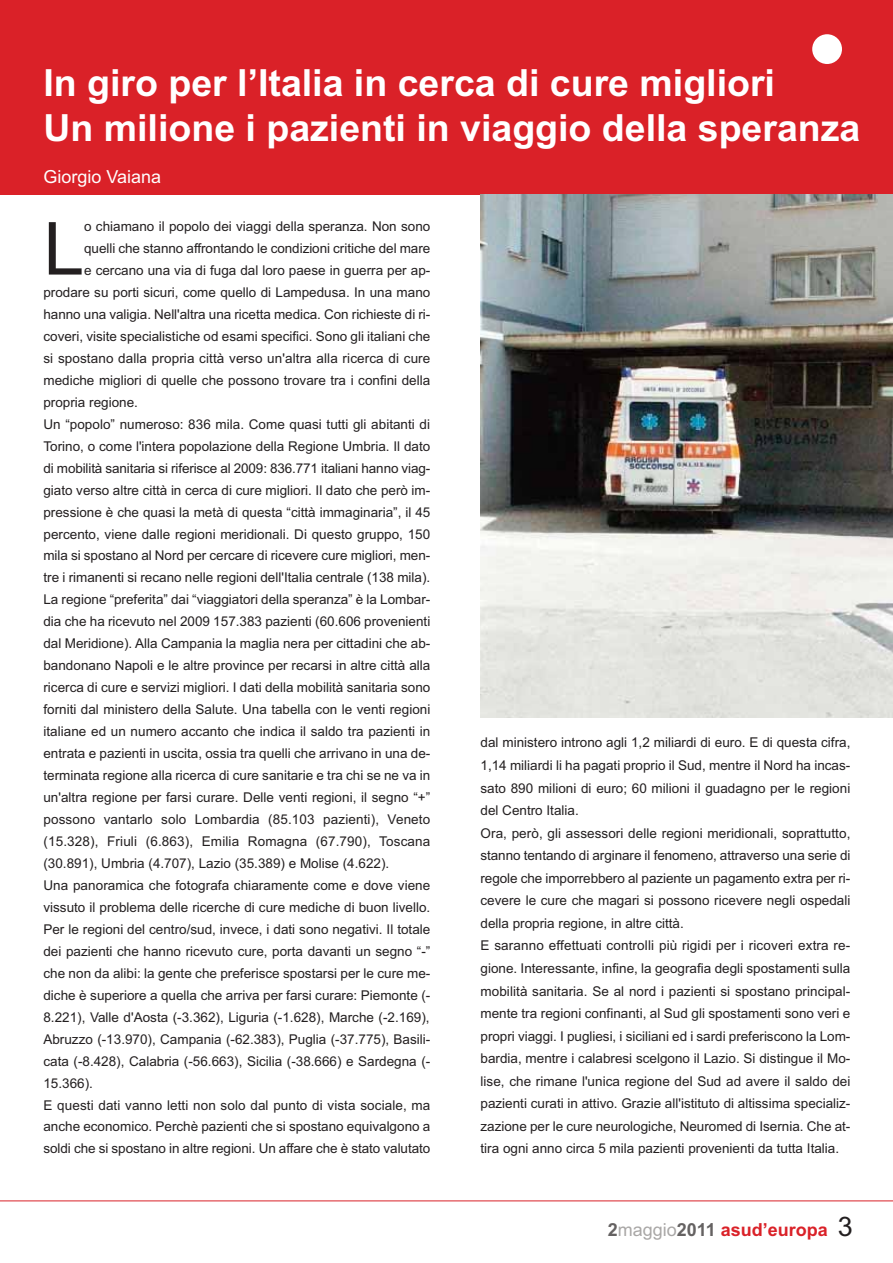
<style>
.page{position:relative;width:893px;height:1263px;background:#fff}
.page>*{position:absolute;margin:0;border:0;box-sizing:border-box;transform-origin:0 0}
.t1{font:73.2px "Arial";color:#231f20}
.t2{font:700 37.5px/45px "Arial";color:#fff}
.t3{font:700 18px "Arial";color:#da2128}
.t4{font:18px "Arial";color:#fff}
.t5{font:13.5px/22.5px "Arial";color:#231f20}
.s1{color:#656262}
.s2{font-weight:400;color:#a9a7a6}
.s3{font-weight:400;font-size:27px;color:#231f20}
</style>
<div class="page">
<div style="left:0;top:0;width:892px;height:194px;background:#da2128"></div>
<div style="left:812px;top:34px;width:30px;height:30px;background:#fff;border-radius:50%"></div>
<img style="left:480px;top:194px;width:412px;height:524px">
<hr style="left:0;top:1201px;width:892px;height:1px;background:#da2128">
<h2 class="t2" style="left:43px;top:64px;width:818px">In giro per l’Italia in cerca di cure migliori<br>Un milione i pazienti in viaggio della speranza</h2>
<h3 class="t4" style="left:43px;top:171px;width:119px">Giorgio Vaiana</h3>
<h1 class="t1" style="left:43px;top:222px;width:42px">L</h1>
<p class="t5" style="left:84px;top:216px;width:347px">o chiamano il popolo dei viaggi della speranza. Non sono</p>
<p class="t5" style="left:84px;top:238px;width:347px">quelli che stanno affrontando le condizioni critiche del mare</p>
<p class="t5" style="left:84px;top:260px;width:348px">e cercano una via di fuga dal loro paese in guerra per ap-</p>
<p class="t5" style="left:43px;top:282px;width:388px">prodare su porti sicuri, come quello di Lampedusa. In una mano</p>
<p class="t5" style="left:43px;top:304px;width:388px">hanno una valigia. Nell'altra una ricetta medica. Con richieste di ri-</p>
<p class="t5" style="left:43px;top:326px;width:388px">coveri, visite specialistiche od esami specifici. Sono gli italiani che</p>
<p class="t5" style="left:43px;top:348px;width:388px">si spostano dalla propria città verso un'altra alla ricerca di cure</p>
<p class="t5" style="left:43px;top:370px;width:388px">mediche migliori di quelle che possono trovare tra i confini della</p>
<p class="t5" style="left:43px;top:392px;width:96px">propria regione.</p>
<p class="t5" style="left:43px;top:414px;width:388px">Un “popolo” numeroso: 836 mila. Come quasi tutti gli abitanti di</p>
<p class="t5" style="left:43px;top:436px;width:388px">Torino, o come l'intera popolazione della Regione Umbria. Il dato</p>
<p class="t5" style="left:43px;top:458px;width:388px">di mobilità sanitaria si riferisce al 2009: 836.771 italiani hanno viag-</p>
<p class="t5" style="left:43px;top:480px;width:388px">giato verso altre città in cerca di cure migliori. Il dato che però im-</p>
<p class="t5" style="left:43px;top:502px;width:388px">pressione è che quasi la metà di questa “città immaginaria”, il 45</p>
<p class="t5" style="left:43px;top:524px;width:388px">percento, viene dalle regioni meridionali. Di questo gruppo, 150</p>
<p class="t5" style="left:43px;top:546px;width:388px">mila si spostano al Nord per cercare di ricevere cure migliori, men-</p>
<p class="t5" style="left:43px;top:568px;width:388px">tre i rimanenti si recano nelle regioni dell'Italia centrale (138 mila).</p>
<p class="t5" style="left:43px;top:590px;width:388px">La regione “preferita” dai “viaggiatori della speranza” è la Lombar-</p>
<p class="t5" style="left:43px;top:612px;width:388px">dia che ha ricevuto nel 2009 157.383 pazienti (60.606 provenienti</p>
<p class="t5" style="left:43px;top:634px;width:388px">dal Meridione). Alla Campania la maglia nera per cittadini che ab-</p>
<p class="t5" style="left:43px;top:656px;width:388px">bandonano Napoli e le altre province per recarsi in altre città alla</p>
<p class="t5" style="left:43px;top:678px;width:388px">ricerca di cure e servizi migliori. I dati della mobilità sanitaria sono</p>
<p class="t5" style="left:43px;top:700px;width:388px">forniti dal ministero della Salute. Una tabella con le venti regioni</p>
<p class="t5" style="left:43px;top:722px;width:388px">italiane ed un numero accanto che indica il saldo tra pazienti in</p>
<p class="t5" style="left:43px;top:743px;width:388px">entrata e pazienti in uscita, ossia tra quelli che arrivano in una de-</p>
<p class="t5" style="left:43px;top:765px;width:388px">terminata regione alla ricerca di cure sanitarie e tra chi se ne va in</p>
<p class="t5" style="left:43px;top:787px;width:388px">un'altra regione per farsi curare. Delle venti regioni, il segno “+”</p>
<p class="t5" style="left:43px;top:809px;width:388px">possono vantarlo solo Lombardia (85.103 pazienti), Veneto</p>
<p class="t5" style="left:43px;top:831px;width:388px">(15.328), Friuli (6.863), Emilia Romagna (67.790), Toscana</p>
<p class="t5" style="left:43px;top:853px;width:347px">(30.891), Umbria (4.707), Lazio (35.389) e Molise (4.622).</p>
<p class="t5" style="left:43px;top:875px;width:388px">Una panoramica che fotografa chiaramente come e dove viene</p>
<p class="t5" style="left:43px;top:897px;width:388px">vissuto il problema delle ricerche di cure mediche di buon livello.</p>
<p class="t5" style="left:43px;top:919px;width:388px">Per le regioni del centro/sud, invece, i dati sono negativi. Il totale</p>
<p class="t5" style="left:43px;top:941px;width:388px">dei pazienti che hanno ricevuto cure, porta davanti un segno “-”</p>
<p class="t5" style="left:43px;top:963px;width:388px">che non da alibi: la gente che preferisce spostarsi per le cure me-</p>
<p class="t5" style="left:43px;top:985px;width:388px">diche è superiore a quella che arriva per farsi curare: Piemonte (-</p>
<p class="t5" style="left:43px;top:1007px;width:387px">8.221), Valle d'Aosta (-3.362), Liguria (-1.628), Marche (-2.169),</p>
<p class="t5" style="left:43px;top:1029px;width:388px">Abruzzo (-13.970), Campania (-62.383), Puglia (-37.775), Basili-</p>
<p class="t5" style="left:43px;top:1051px;width:388px">cata (-8.428), Calabria (-56.663), Sicilia (-38.666) e Sardegna (-</p>
<p class="t5" style="left:43px;top:1073px;width:51px">15.366).</p>
<p class="t5" style="left:43px;top:1095px;width:388px">E questi dati vanno letti non solo dal punto di vista sociale, ma</p>
<p class="t5" style="left:43px;top:1117px;width:388px">anche economico. Perchè pazienti che si spostano equivalgono a</p>
<p class="t5" style="left:43px;top:1139px;width:388px">soldi che si spostano in altre regioni. Un affare che è stato valutato</p>
<p class="t5" style="left:480px;top:733px;width:371px">dal ministero introno agli 1,2 miliardi di euro. E di questa cifra, 1,14 miliardi li ha pagati proprio il Sud, mentre il Nord ha incas&shy;sato 890 milioni di euro; 60 milioni il guadagno per le regioni del Centro Italia.<br>Ora, però, gli assessori delle regioni meridionali, soprattutto, stanno tentando di arginare il fenomeno, attraverso una serie di regole che imporrebbero al paziente un pagamento extra per ri&shy;cevere le cure che magari si possono ricevere negli ospedali della propria regione, in altre città.<br>E saranno effettuati controlli più rigidi per i ricoveri extra re&shy;gione. Interessante, infine, la geografia degli spostamenti sulla mobilità sanitaria. Se al nord i pazienti si spostano principal&shy;mente tra regioni confinanti, al Sud gli spostamenti sono veri e propri viaggi. I pugliesi, i siciliani ed i sardi preferiscono la Lom&shy;bardia, mentre i calabresi scelgono il Lazio. Si distingue il Mo&shy;lise, che rimane l'unica regione del Sud ad avere il saldo dei pazienti curati in attivo. Grazie all'istituto di altissima specializ&shy;zazione per le cure neurologiche, Neuromed di Isernia. Che at&shy;tira ogni anno circa 5 mila pazienti provenienti da tutta Italia.</p>
<h3 class="t3" style="left:607px;top:1223px;width:247px"><span class="s1">2</span><span class="s2">maggio</span><span class="s1">2011</span> asud’europa <span class="s3">3</span></h3>
</div>
